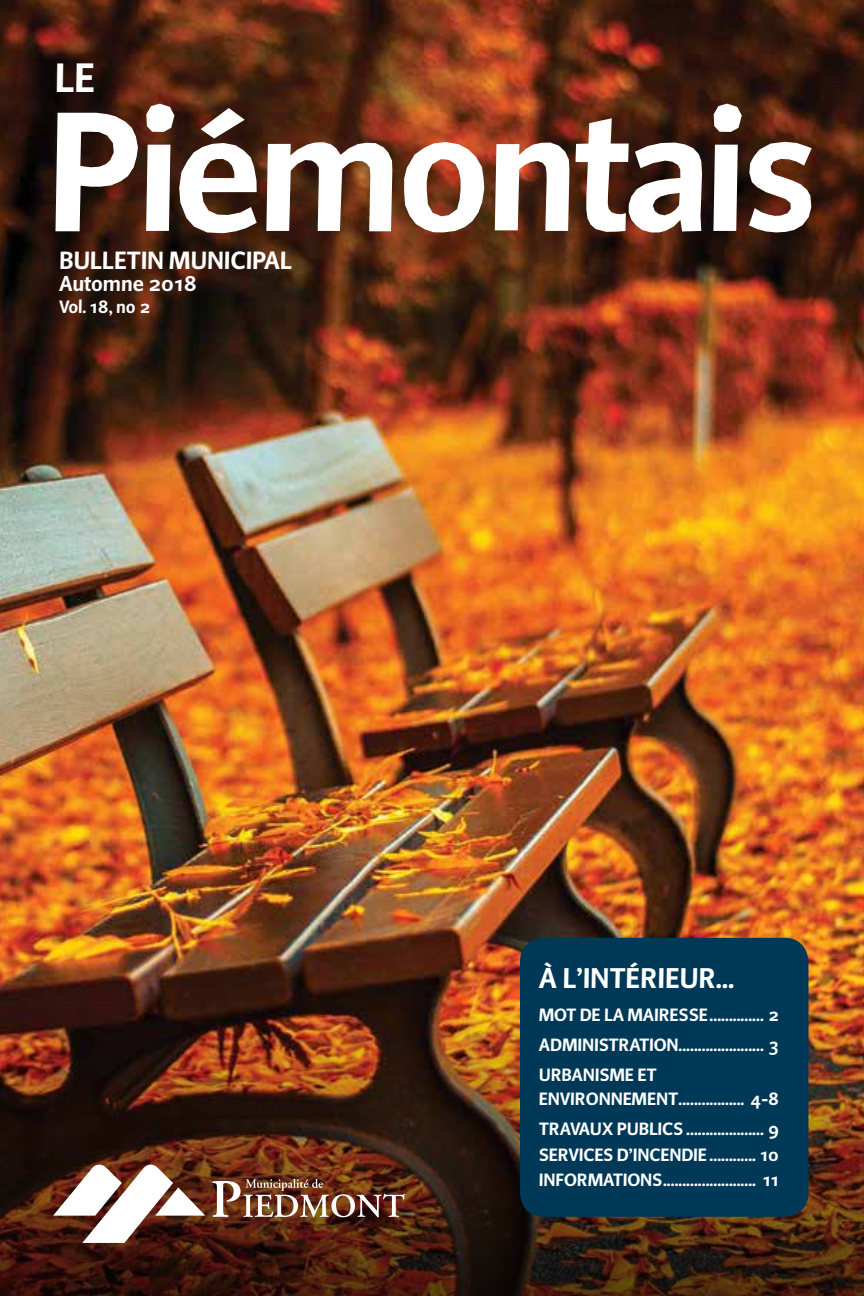
<style>
.page{position:relative;width:864px;height:1296px;background:#fff}
.page>*{position:absolute;margin:0;border:0;box-sizing:border-box;transform-origin:0 0}
.t1{font:190px "Beo Sans Bold R23";letter-spacing:-.025em;color:#fff}
.t2{font:46px "Beo Sans Bold R23";color:#fff}
.t3{font:32px "Beo Sans Bold R23";color:#fff}
.t4{font:28px "Beo Sans Bold R23";color:#fff}
.t5{font:24px "Beo Sans Bold R23";color:#fff}
.t6{font:20px/25.8px "Beo Sans Bold R23";color:#fff}
</style>
<div class="page">
<img style="left:0;top:0;width:864px;height:945px">
<img style="left:0;top:945px;width:864px;height:351px">
<div style="left:520px;top:938px;width:288px;height:279px;background:#003958;border-radius:24px"></div>
<svg style="left:53px;top:1165px;width:152px;height:78px"></svg>
<img style="left:212px;top:1179px;width:193px;height:38px">
<h2 class="t2" style="left:55px;top:55px;width:42px">LE</h2>
<h1 class="t1" style="left:46px;top:78px;width:774px">PIÉMONTAIS</h1>
<h3 class="t4" style="left:59px;top:247px;width:234px">BULLETIN MUNICIPAL</h3>
<p class="t5" style="left:59px;top:272px;width:139px">AUTOMNE 2018</p>
<p class="t6" style="left:59px;top:295px;width:93px">VOL. 18, NO 2</p>
<h3 class="t3" style="left:539px;top:963px;width:197px">À L’INTÉRIEUR…</h3>
<p class="t6" style="left:539px;top:1001px;width:241px;line-height:29.8px">MOT DE LA MAIRESSE .............. 2<br>ADMINI STRATION</p>
<p class="t6" style="left:679px;top:1033px;width:102px">...................... 3</p>
<p class="t6" style="left:539px;top:1063px;width:241px;line-height:24px">URBANISME ET<br>ENVIRONNEMENT................. 4-8</p>
<p class="t6" style="left:539px;top:1116px;width:242px;text-align:justify">TRAVAUX PUBLICS .................... 9<br>SERVICES D’IN CEN DIE ............ 10<br>INFORMATIONS........................ 11</p>
</div>
